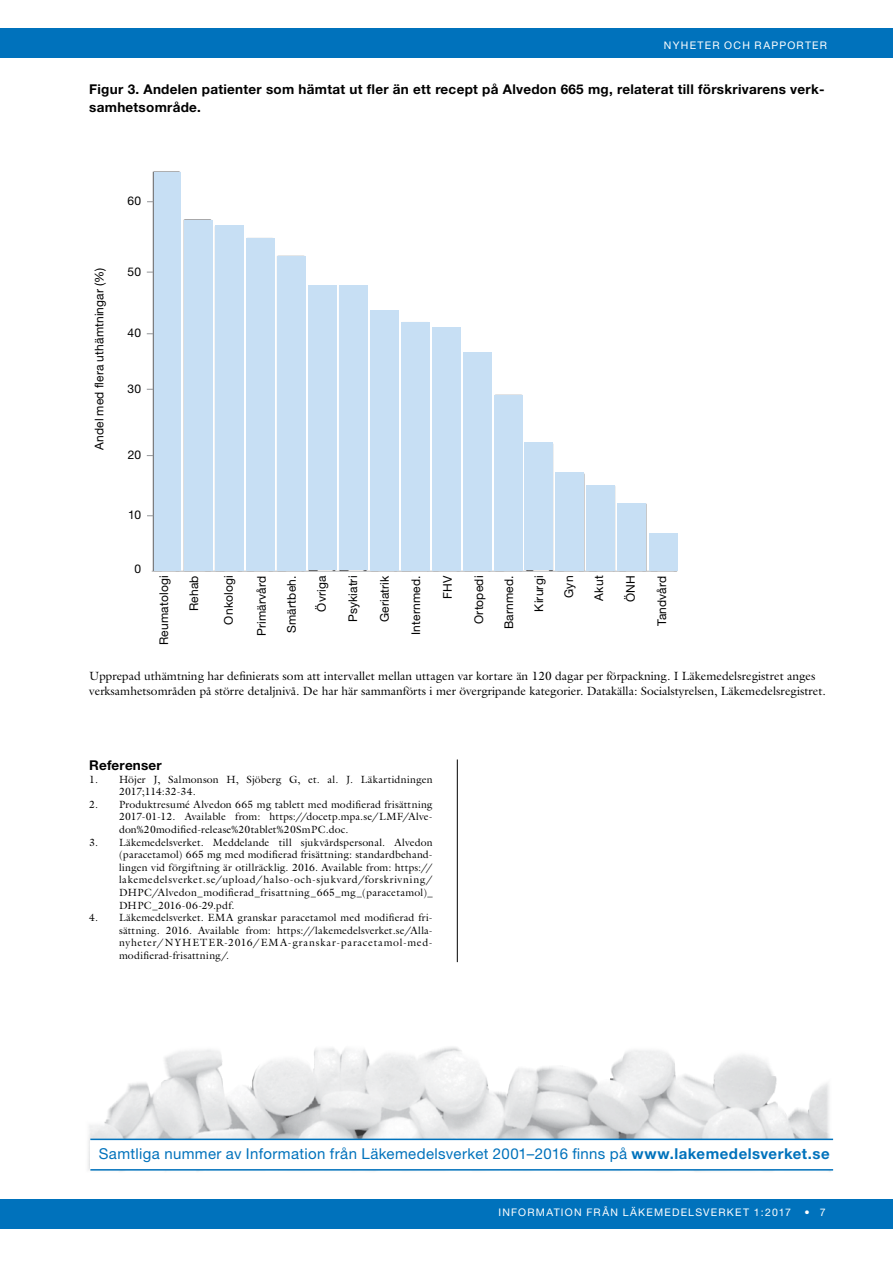
<style>
.page{position:relative;width:893px;height:1263px;background:#fff}
.page>*{position:absolute;margin:0;border:0;box-sizing:border-box;transform-origin:0 0}
.t1{font:15px "Helvetica Neue";letter-spacing:.025em;color:#0072bc}
.t2{font:700 13.5px/18px "Helvetica Neue";letter-spacing:.02em;color:#000}
.t3{font:12px/14.4px "Galliard LT";color:#000}
.t4{font:12px "Helvetica Neue";letter-spacing:.015em;color:#000}
.t5{font:10.5px/12.6px "Galliard LT";letter-spacing:.02em;color:#000;text-align:justify}
.t6{font:10.5px "Helvetica Neue";letter-spacing:.12em;color:#fff}
.s1{font-weight:700}
</style>
<div class="page">
<div style="left:0;top:1199px;width:893px;height:30px;background:#0072bc"></div>
<div style="left:0;top:28px;width:893px;height:30px;background:#0072bc"></div>
<img style="left:146px;top:171px;width:532px;height:410px">
<hr style="left:153px;top:172px;width:1px;height:399px;background:#6d6e71">
<hr style="left:152px;top:571px;width:525px;height:1px;background:#6d6e71">
<div style="left:154px;top:172px;width:26px;height:398px;background:#c7dff4"></div>
<div style="left:184px;top:220px;width:28px;height:350px;background:#c7dff4"></div>
<div style="left:215px;top:225px;width:29px;height:345px;background:#c7dff4"></div>
<div style="left:247px;top:238px;width:28px;height:332px;background:#c7dff4"></div>
<div style="left:278px;top:256px;width:28px;height:314px;background:#c7dff4"></div>
<div style="left:308px;top:286px;width:28px;height:284px;background:#c7dff4"></div>
<div style="left:339px;top:286px;width:28px;height:284px;background:#c7dff4"></div>
<div style="left:371px;top:310px;width:28px;height:260px;background:#c7dff4"></div>
<div style="left:401px;top:322px;width:29px;height:248px;background:#c7dff4"></div>
<div style="left:432px;top:327px;width:28px;height:243px;background:#c7dff4"></div>
<div style="left:463px;top:352px;width:28px;height:218px;background:#c7dff4"></div>
<div style="left:525px;top:442px;width:28px;height:128px;background:#c7dff4"></div>
<div style="left:494px;top:395px;width:28px;height:175px;background:#c7dff4"></div>
<div style="left:556px;top:472px;width:28px;height:98px;background:#c7dff4"></div>
<div style="left:587px;top:485px;width:28px;height:85px;background:#c7dff4"></div>
<div style="left:618px;top:503px;width:28px;height:67px;background:#c7dff4"></div>
<div style="left:649px;top:533px;width:28px;height:37px;background:#c7dff4"></div>
<img style="left:88px;top:1047px;width:743px;height:125px">
<div style="left:90px;top:1139px;width:752px;height:31px;background:#fff"></div>
<hr style="left:90px;top:1138px;width:743px;height:2px;background:#0072bc">
<hr style="left:90px;top:1169px;width:743px;height:1px;background:#0072bc">
<hr style="left:457px;top:759px;width:1px;height:203px;background:#000">
<p class="t6" style="left:664px;top:39px;width:165px">NYHETER OCH RAPPORTER</p>
<p class="t2" style="left:89px;top:80px;width:737px">Figur 3. Andelen patienter som hämtat ut fler än ett recept på Alvedon 665 mg, relaterat till förskrivarens verk&shy;samhetsområde.</p>
<p class="t4" style="left:127px;top:194px;width:15px">60</p>
<p class="t4" style="left:92px;top:450px;width:184px;rotate:-90deg">Andel med flera uthämtningar (%)</p>
<p class="t4" style="left:128px;top:264px;width:15px">50</p>
<p class="t4" style="left:128px;top:326px;width:15px">40</p>
<p class="t4" style="left:127px;top:381px;width:15px">30</p>
<p class="t4" style="left:128px;top:447px;width:15px">20</p>
<p class="t4" style="left:128px;top:507px;width:14px">10</p>
<p class="t4" style="left:134px;top:561px;width:8px">0</p>
<p class="t4" style="left:157px;top:645px;width:71px;rotate:-90deg">Reumatologi</p>
<p class="t4" style="left:187px;top:611px;width:37px;rotate:-90deg">Rehab</p>
<p class="t4" style="left:221px;top:624px;width:50px;rotate:-90deg">Onkologi</p>
<p class="t4" style="left:254px;top:636px;width:62px;rotate:-90deg">Primärvård</p>
<p class="t4" style="left:284px;top:633px;width:59px;rotate:-90deg">Smärtbeh.</p>
<p class="t4" style="left:314px;top:612px;width:38px;rotate:-90deg">Övriga</p>
<p class="t4" style="left:346px;top:622px;width:48px;rotate:-90deg">Psykiatri</p>
<p class="t4" style="left:377px;top:622px;width:48px;rotate:-90deg">Geriatrik</p>
<p class="t4" style="left:409px;top:635px;width:61px;rotate:-90deg">Internmed.</p>
<p class="t4" style="left:440px;top:599px;width:25px;rotate:-90deg">FHV</p>
<p class="t4" style="left:472px;top:624px;width:50px;rotate:-90deg">Ortopedi</p>
<p class="t4" style="left:502px;top:629px;width:55px;rotate:-90deg">Barnmed.</p>
<p class="t4" style="left:532px;top:612px;width:37px;rotate:-90deg">Kirurgi</p>
<p class="t4" style="left:562px;top:598px;width:24px;rotate:-90deg">Gyn</p>
<p class="t4" style="left:592px;top:601px;width:27px;rotate:-90deg">Akut</p>
<p class="t4" style="left:623px;top:602px;width:28px;rotate:-90deg">ÖNH</p>
<p class="t4" style="left:655px;top:626px;width:52px;rotate:-90deg">Tandvård</p>
<p class="t3" style="left:89px;top:669px;width:738px">Upprepad uthämtning har definierats som att intervallet mellan uttagen var kortare än 120 dagar per förpackning. I Läkemedelsregistret anges verksamhetsområden på större detaljnivå. De har här sammanförts i mer övergripande kategorier. Datakälla: Socialstyrelsen, Läkemedelsregistret.</p>
<p class="t2" style="left:89px;top:756px;width:74px">Referenser</p>
<p class="t5" style="left:119px;top:773px;width:315px;text-indent:-30px">1. Höjer J, Salmonson H, Sjöberg G, et. al. J. Läkartidningen<br>2017;114:32-34.</p>
<p class="t5" style="left:119px;top:798px;width:315px;text-indent:-30px">2. Produktresumé Alvedon 665 mg tablett med modifierad frisättning 2017-01-12. Available from: https://docetp.mpa.se/LMF/Alve&shy;don%20modified-release%20tablet%20SmPC.doc.</p>
<p class="t5" style="left:119px;top:836px;width:315px;text-indent:-30px">3. Läkemedelsverket. Meddelande till sjukvårdspersonal. Alvedon (paracetamol) 665 mg med modifierad frisättning: standardbehand&shy;lingen vid förgiftning är otillräcklig. 2016. Available from: https:// lakemedelsverket.se/upload/halso-och-sjukvard/forskrivning/ DHPC/Alvedon_modifierad_frisattning_665_mg_(paracetamol)_ DHPC_2016-06-29.pdf.</p>
<p class="t5" style="left:119px;top:911px;width:315px;text-indent:-30px">4. Läkemedelsverket. EMA granskar paracetamol med modifierad fri&shy;sättning. 2016. Available from: https://lakemedelsverket.se/Alla&shy;nyheter/NYHETER-2016/EMA-granskar-paracetamol-med&shy;modifierad-frisattning/.</p>
<h1 class="t1" style="left:99px;top:1145px;width:732px">Samtliga nummer av Information från Läkemedelsverket 2001–2016 finns på <span class="s1">www.lakemedelsverket.se</span></h1>
<p class="t6" style="left:498px;top:1206px;width:294px">INFORMATION FRÅN LÄKEMEDELSVERKET 1:2017</p>
<p class="t6" style="left:804px;top:1206px;width:7px">•</p>
<p class="t6" style="left:820px;top:1206px;width:7px">7</p>
</div>
